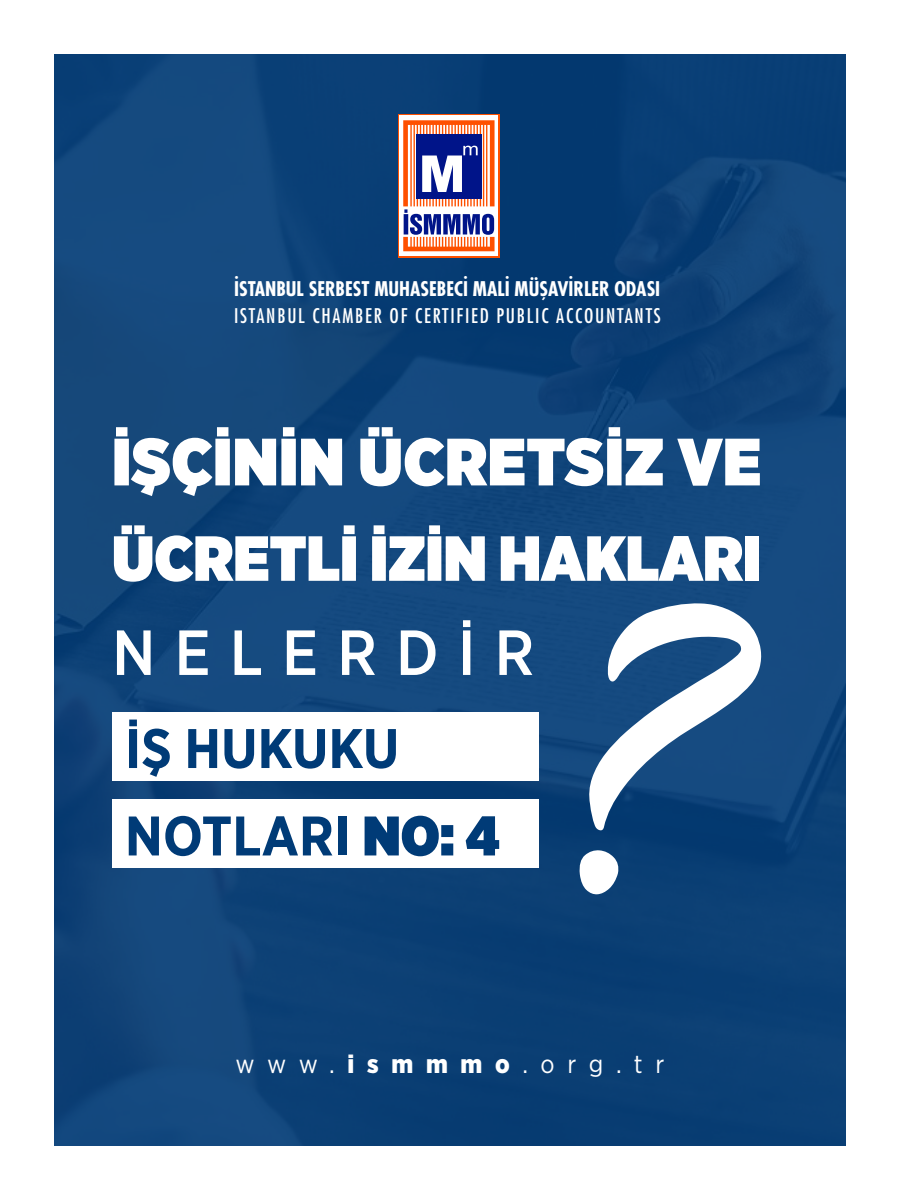
<style>
.page{position:relative;width:900px;height:1200px;background:#fff}
.page>*{position:absolute;margin:0;border:0;box-sizing:border-box;transform-origin:0 0}
.t1{font:900 66.75px "Gotham Narrow";letter-spacing:.01em;color:#fff}
.t2{font:900 63.6px "Gotham Narrow";color:#fff}
.t3{font:500 63.6px "Gotham Narrow";letter-spacing:.3em;color:#fff}
.t4{font:700 55.65px/87.4px "Gotham Narrow";color:#003b77}
.t5{font:25.5px "Gotham Narrow";letter-spacing:.485em;color:#fff}
.t6{font:700 condensed 19.65px "Futura Std";color:#fff}
.t7{font:condensed 19.65px "Futura Std";letter-spacing:.09em;color:#fff}
.s1{font-weight:900}
</style>
<div class="page">
<img style="left:54px;top:54px;width:792px;height:1092px">
<div style="left:398px;top:114px;width:102px;height:144px;background:#fe5000"></div>
<div style="left:399px;top:115px;width:99px;height:141px;background:#fff"></div>
<svg style="left:403px;top:120px;width:92px;height:131px"></svg>
<svg style="left:579px;top:603px;width:183px;height:292px"></svg>
<div style="left:112px;top:712px;width:426px;height:68px;background:#fff"></div>
<div style="left:112px;top:799px;width:426px;height:69px;background:#fff"></div>
<p class="t6" style="left:234px;top:275px;width:428px">İSTANBUL SERBEST MUHASEBECİ MALİ MÜŞAVİRLER ODASI</p>
<p class="t7" style="left:234px;top:302px;width:428px">ISTANBUL CHAMBER OF CERTIFIED PUBLIC ACCOUNTANTS</p>
<p class="t1" style="left:112px;top:417px;width:651px">İŞÇİNİN ÜCRETSİZ VE</p>
<p class="t2" style="left:112px;top:515px;width:651px">ÜCRETLİ İZİN HAKLARI</p>
<p class="t3" style="left:112px;top:612px;width:424px">NELERDİR</p>
<p class="t4" style="left:125px;top:704px;width:376px">IŞ HUKUKU<br>NOTLARI <span class="s1">NO: 4</span></p>
<p class="t5" style="left:235px;top:1049px;width:431px">www.<span class="s1">ismmmo</span>.org.tr</p>
</div>
